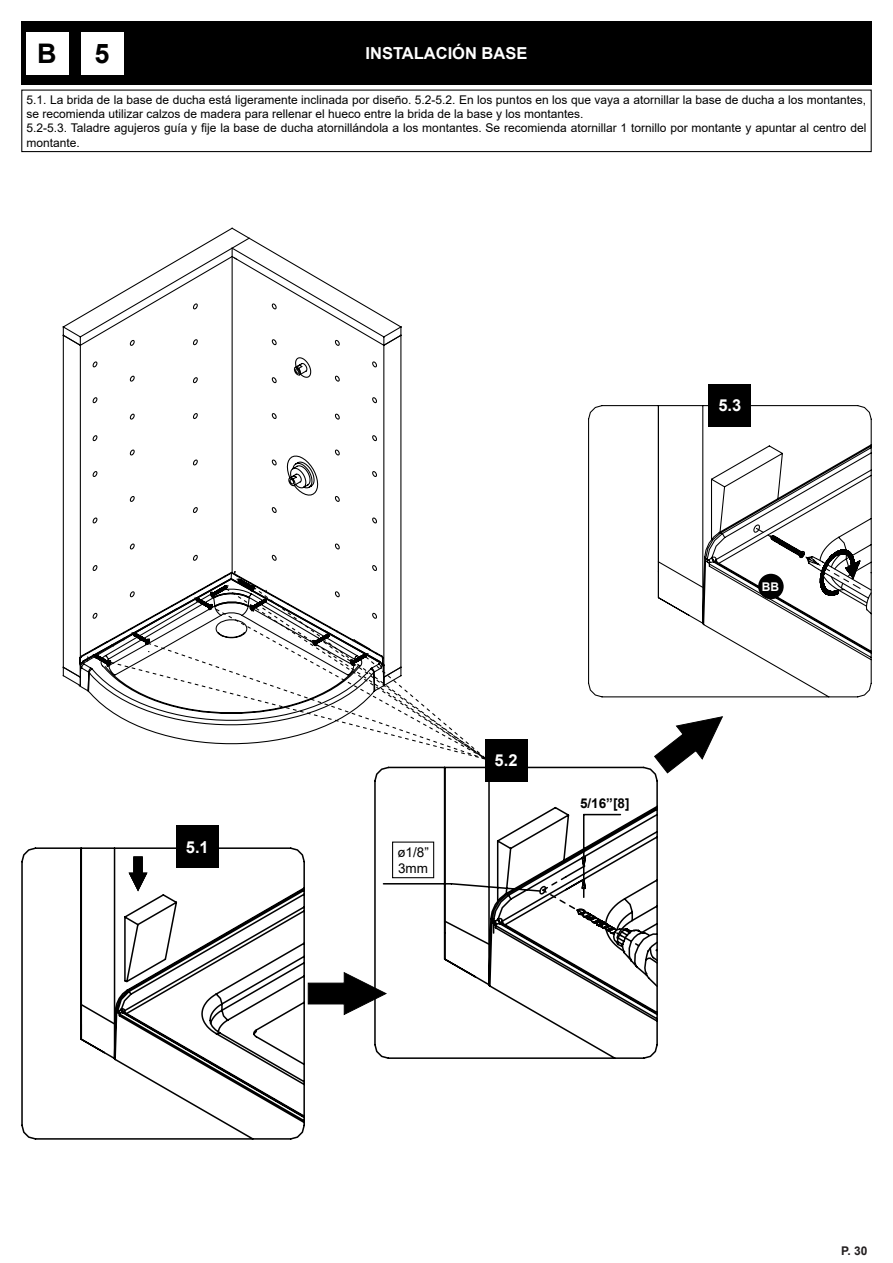
<style>
.page{position:relative;width:893px;height:1263px;background:#fff}
.page>*{position:absolute;margin:0;border:0;box-sizing:border-box;transform-origin:0 0}
.t1{font:700 27px "Arial";color:#000}
.t2{font:700 16.5px "Arial";color:#fff}
.t3{font:13.5px "Arial";color:#000}
.t4{font:700 13.5px "Arial";color:#000}
.t5{font:12px/14.4px "Arial";color:#000}
.t6{font:700 12px "Arial";color:#231f20}
.t7{font:700 12px "Arial";color:#fff}
</style>
<div class="page">
<svg style="left:654px;top:716px;width:69px;height:58px"></svg>
<svg style="left:308px;top:972px;width:65px;height:43px"></svg>
<svg style="left:21px;top:847px;width:284px;height:293px"></svg>
<svg style="left:129px;top:856px;width:18px;height:35px"></svg>
<svg style="left:79px;top:1002px;width:38px;height:39px"></svg>
<svg style="left:373px;top:765px;width:286px;height:294px"></svg>
<svg style="left:443px;top:885px;width:216px;height:103px"></svg>
<div style="left:393px;top:842px;width:41px;height:36px;background:#fff"></div>
<div style="left:392px;top:841px;width:42px;height:37px;border:1px solid #000"></div>
<div style="left:580px;top:798px;width:49px;height:10px;background:#fff"></div>
<svg style="left:588px;top:404px;width:284px;height:294px"></svg>
<svg style="left:657px;top:527px;width:215px;height:84px"></svg>
<div style="left:21px;top:21px;width:851px;height:64px;background:#000"></div>
<div style="left:21px;top:90px;width:851px;height:62px;border:1px solid #000"></div>
<div style="left:26px;top:32px;width:42px;height:42px;background:#fff"></div>
<div style="left:176px;top:826px;width:43px;height:42px;background:#000"></div>
<div style="left:485px;top:739px;width:42px;height:43px;background:#000"></div>
<div style="left:709px;top:384px;width:42px;height:42px;background:#000"></div>
<div style="left:758px;top:574px;width:26px;height:25px;background:#000;border-radius:50%"></div>
<svg style="left:238px;top:231px;width:164px;height:103px"></svg>
<svg style="left:62px;top:227px;width:176px;height:107px"></svg>
<svg style="left:86px;top:303px;width:292px;height:31px"></svg>
<svg style="left:62px;top:334px;width:423px;height:426px"></svg>
<div style="left:81px;top:32px;width:42px;height:42px;background:#fff"></div>
<p class="t1" style="left:37px;top:34px;width:21px">B</p>
<p class="t1" style="left:95px;top:34px;width:17px">5</p>
<p class="t2" style="left:365px;top:42px;width:163px">INSTALACIÓN BASE</p>
<p class="t5" style="left:27px;top:92px;width:841px">5.1. La brida de la base de ducha está ligeramente inclinada por diseño. 5.2-5.2. En los puntos en los que vaya a atornillar la base de ducha a los montantes, se recomienda utilizar calzos de madera para rellenar el hueco entre la brida de la base y los montantes.</p>
<p class="t5" style="left:27px;top:121px;width:841px">5.2-5.3. Taladre agujeros guía y fije la base de ducha atornillándola a los montantes. Se recomienda atornillar 1 tornillo por montante y apuntar al centro del montante.</p>
<p class="t2" style="left:186px;top:835px;width:24px">5.1</p>
<p class="t3" style="left:397px;top:843px;width:33px">ø1/8”</p>
<p class="t3" style="left:398px;top:859px;width:31px">3mm</p>
<p class="t2" style="left:495px;top:749px;width:24px">5.2</p>
<p class="t4" style="left:580px;top:794px;width:51px">5/16”[8]</p>
<p class="t2" style="left:718px;top:394px;width:24px">5.3</p>
<p class="t7" style="left:762px;top:578px;width:19px">BB</p>
<p class="t6" style="left:841px;top:1242px;width:28px">P. 30</p>
</div>
